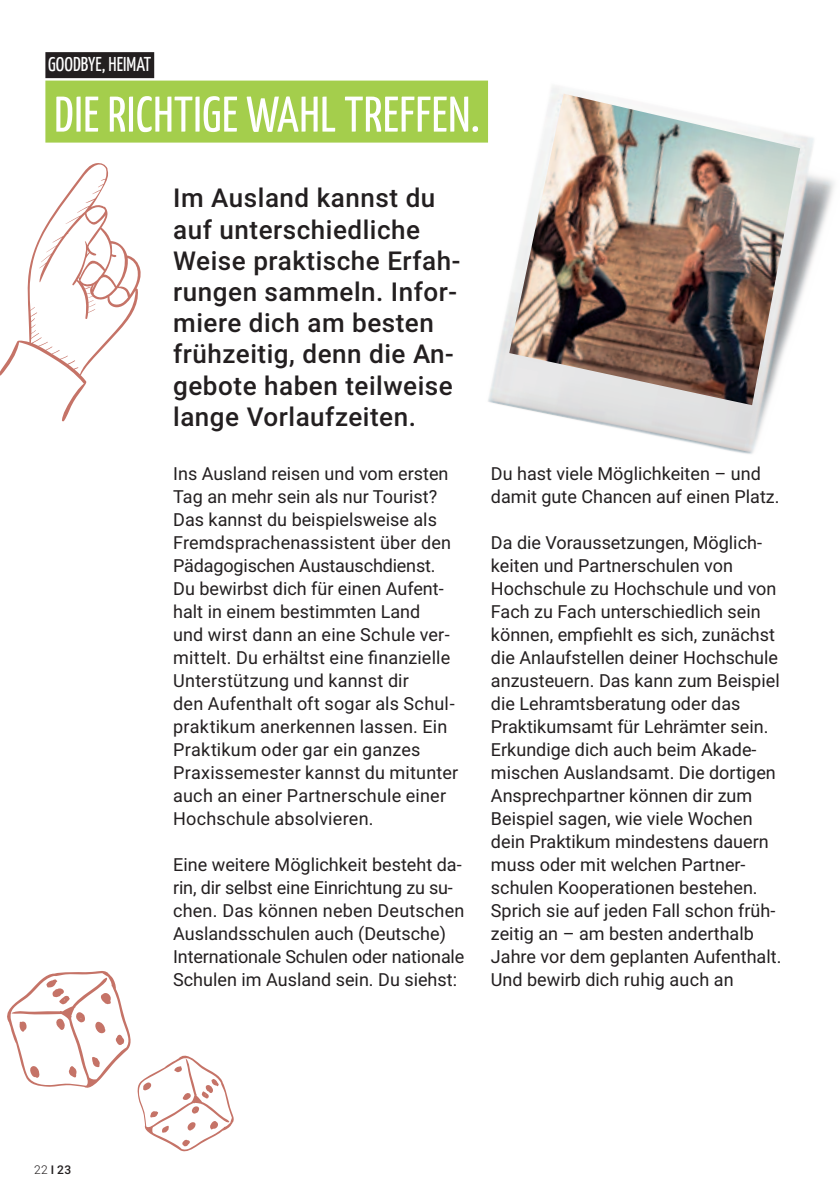
<style>
.page{position:relative;width:840px;height:1191px;background:#fff}
.page>*{position:absolute;margin:0;border:0;box-sizing:border-box;transform-origin:0 0}
.t1{font:50px "Yanone Kaffeesatz";letter-spacing:.01em;color:#fff}
.t2{font:500 26px/31.2px "Roboto";letter-spacing:.02em;color:#231f20}
.t3{font:20px "Yanone Kaffeesatz";color:#fff}
.t4{font:18px/23px "Roboto";color:#231f20}
.t5{font:500 12px "Roboto";color:#231f20}
.s1{font-weight:300}
</style>
<div class="page">
<img style="left:457px;top:80px;width:377px;height:374px">
<div style="left:45px;top:52px;width:109px;height:26px;background:#231f20"></div>
<div style="left:45px;top:81px;width:442px;height:62px;background:#a4ce4c"></div>
<img style="left:509px;top:94px;width:290px;height:311px">
<svg style="left:7px;top:971px;width:226px;height:181px"></svg>
<svg style="left:0;top:163px;width:141px;height:259px"></svg>
<p class="t3" style="left:48px;top:52px;width:105px">GOODBYE, HEIMAT</p>
<h1 class="t1" style="left:54px;top:84px;width:427px">DIE RICHTIGE WAHL TREFFEN.</h1>
<p class="t2" style="left:173px;top:181px;width:288px">Im Ausland kannst du auf unterschiedliche<br>Weise praktische Erfah&shy;rungen sammeln. Infor&shy;miere dich am besten frühzeitig, denn die An&shy;gebote haben teilweise lange Vorlaufzeiten.</p>
<p class="t4" style="left:173px;top:461px;width:286px">Ins Ausland reisen und vom ersten Tag an mehr sein als nur Tourist?<br>Das kannst du beispielsweise als Fremdsprachenassistent über den Pädagogischen Austauschdienst.<br>Du bewirbst dich für einen Aufent&shy;halt in einem bestimmten Land<br>und wirst dann an eine Schule ver&shy;mittelt.-Du-erhältst-eine-finanzielle-Unterstützung und kannst dir<br>den Aufenthalt oft sogar als Schul&shy;praktikum anerkennen lassen. Ein Praktikum oder gar ein ganzes Praxissemester kannst du mitunter auch an einer Partnerschule einer Hochschule absolvieren.</p>
<p class="t4" style="left:173px;top:852px;width:292px">Eine weitere Möglichkeit besteht da&shy;rin, dir selbst eine Einrichtung zu su&shy;chen. Das können neben Deutschen Auslandsschulen auch (Deutsche)<br>Internationale Schulen oder nationale Schulen im Ausland sein. Du siehst:</p>
<p class="t4" style="left:490px;top:461px;width:290px">Du hast viele Möglichkeiten – und damit gute Chancen auf einen Platz.</p>
<p class="t4" style="left:490px;top:530px;width:292px">Da die Voraussetzungen, Möglich&shy;keiten und Partnerschulen von Hochschule zu Hochschule und von Fach zu Fach unterschiedlich sein können,-empfiehlt-es-sich,-zunächst&shy;die Anlaufstellen deiner Hochschule anzusteuern. Das kann zum Beispiel die Lehramtsberatung oder das Praktikumsamt für Lehrämter sein.<br>Erkundige dich auch beim Akade&shy;mischen Auslandsamt. Die dortigen Ansprechpartner können dir zum Beispiel sagen, wie viele Wochen dein Praktikum mindestens dauern muss oder mit welchen Partner&shy;schulen Kooperationen bestehen.<br>Sprich sie auf jeden Fall schon früh&shy;zeitig an – am besten anderthalb Jahre vor dem geplanten Aufenthalt.<br>Und bewirb dich ruhig auch an</p>
<p class="t5" style="left:34px;top:1161px;width:39px"><span class="s1">22</span> I 23</p>
</div>
